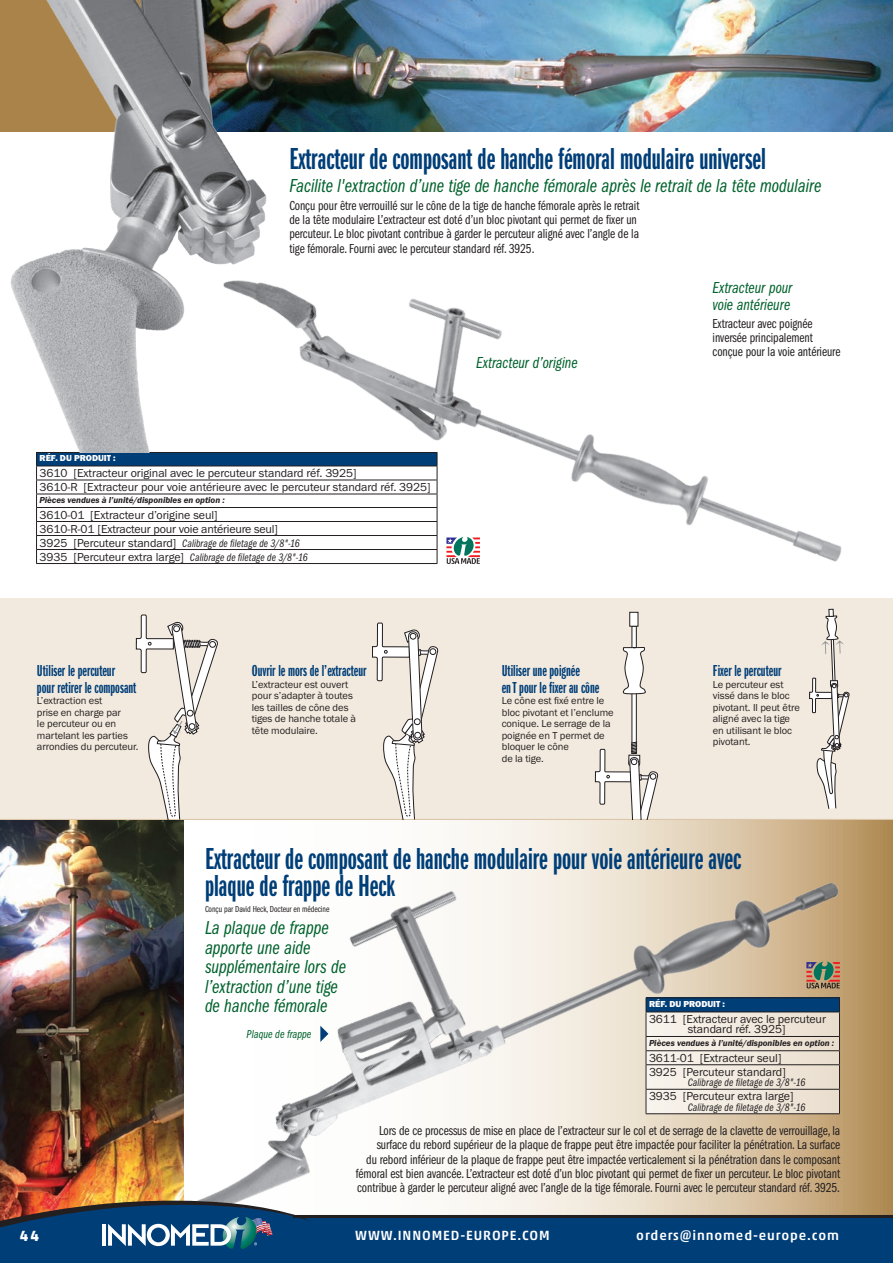
<style>
.page{position:relative;width:893px;height:1263px;background:#fff}
.page>*{position:absolute;margin:0;border:0;box-sizing:border-box;transform-origin:0 0}
.t1{font:31.5px/27px "ITC Franklin Gothic Std Dm X Cp";color:#003e78}
.t2{font:19.5px/19.5px "ITC Franklin Gothic Std Bk Cp It";color:#00622c}
.t3{font:16.5px/16.5px "ITC Franklin Gothic Std Dm X Cp";color:#003e78}
.t4{font:16.5px/16.5px "ITC Franklin Gothic Std Bk Cp It";color:#00622c}
.t5{font:700 15px "Akko Std";color:#fff}
.t6{font:13.5px/14.2px "ITC Franklin Gothic Std Bk Cp";letter-spacing:-.005em;color:#231f20}
.t7{font:500 13.5px "Akko Std";letter-spacing:.065em;color:#fff}
.t8{font:12px/14px "Franklin Gothic URW Boo";letter-spacing:-.005em;color:#231f20}
.t9{font:12px "ITC Franklin Gothic Std Bk Cp It";color:#00622c}
.t10{font:11.25px/14px "ITC Franklin Gothic Std Bk Cp It";letter-spacing:.01em;color:#231f20}
.t11{font:10.5px/11.6px "Franklin Gothic URW Boo";letter-spacing:-.005em;color:#231f20}
.t12{font:9px "Franklin Gothic URW Dem Ita";letter-spacing:-.005em;color:#231f20}
.t13{font:9px "ITC Franklin Gothic Std Bk Cp";letter-spacing:-.005em;color:#231f20}
.t14{font:9px "Franklin Gothic URW Hea";letter-spacing:-.005em;color:#fff}
.s1{font-family:"Franklin Gothic URW Boo";font-size:12px}
</style>
<div class="page">
<div style="left:0;top:598px;width:893px;height:221px;background:#f2eade"></div>
<div style="left:37px;top:452px;width:400px;height:14px;background:#003e78"></div>
<hr style="left:36px;top:480px;width:401px;height:1px;background:#231f20">
<hr style="left:36px;top:494px;width:401px;height:1px;background:#231f20">
<hr style="left:36px;top:507px;width:401px;height:1px;background:#231f20">
<hr style="left:36px;top:521px;width:401px;height:1px;background:#231f20">
<hr style="left:36px;top:535px;width:401px;height:1px;background:#231f20">
<hr style="left:36px;top:549px;width:401px;height:1px;background:#231f20">
<hr style="left:36px;top:563px;width:401px;height:1px;background:#231f20">
<hr style="left:36px;top:452px;width:401px;height:1px;background:#231f20">
<svg style="left:36px;top:453px;width:1px;height:110px"></svg>
<hr style="left:36px;top:466px;width:401px;height:1px;background:#231f20">
<svg style="left:136px;top:614px;width:74px;height:205px"></svg>
<img style="left:271px;top:0;width:622px;height:131px">
<hr style="left:0;top:819px;width:893px;height:3px;background:#dbc6a9">
<svg style="left:184px;top:821px;width:709px;height:379px"></svg>
<img style="left:6px;top:0;width:265px;height:452px">
<img style="left:210px;top:157px;width:634px;height:512px">
<img style="left:0;top:821px;width:184px;height:379px">
<img style="left:99px;top:1115px;width:115px;height:85px">
<img style="left:214px;top:661px;width:634px;height:539px">
<svg style="left:320px;top:1026px;width:8px;height:16px"></svg>
<svg style="left:647px;top:1012px;width:192px;height:101px;background:#eee7dc"></svg>
<div style="left:646px;top:998px;width:193px;height:14px;background:#003e78"></div>
<hr style="left:646px;top:1036px;width:194px;height:1px;background:#231f20">
<hr style="left:646px;top:1050px;width:194px;height:1px;background:#231f20">
<hr style="left:646px;top:1064px;width:194px;height:1px;background:#231f20">
<hr style="left:646px;top:1089px;width:194px;height:1px;background:#231f20">
<hr style="left:646px;top:1113px;width:194px;height:1px;background:#231f20">
<hr style="left:646px;top:997px;width:194px;height:1px;background:#231f20">
<svg style="left:646px;top:998px;width:1px;height:115px"></svg>
<svg style="left:839px;top:998px;width:1px;height:115px"></svg>
<hr style="left:646px;top:1011px;width:194px;height:1px;background:#231f20">
<svg style="left:806px;top:961px;width:34px;height:27px"></svg>
<svg style="left:0;top:1200px;width:893px;height:63px;background:#365e83"></svg>
<h1 class="t1" style="left:289px;top:146px;width:478px">Extracteur de composant de hanche fémoral modulaire universel</h1>
<h2 class="t2" style="left:289px;top:176px;width:533px">Facilite l'extraction d’une tige de hanche fémorale après le retrait de la tête modulaire</h2>
<p class="t6" style="left:289px;top:198px;width:352px">Conçu pour être verrouillé sur le cône de la tige de hanche fémorale après le retrait de la tête modulaire L’extracteur est doté d’un bloc pivotant qui permet de fixer un percuteur. Le bloc pivotant contribue à garder le percuteur aligné avec l’angle de la tige fémorale. Fourni avec le percuteur standard réf. 3925.</p>
<p class="t14" style="left:40px;top:453px;width:78px">RÉF. DU PRODUIT :</p>
<p class="t8" style="left:40px;top:466px;width:393px">3610 [Extracteur original avec le percuteur standard réf. 3925]<br>3610-R [Extracteur pour voie antérieure avec le percuteur standard réf. 3925]</p>
<p class="t12" style="left:40px;top:494px;width:187px">Pièces vendues à l’unité/disponibles en option :</p>
<p class="t8" style="left:40px;top:507px;width:240px">3610-01 [Extracteur d’origine seul]<br>3610-R-01 [Extracteur pour voie antérieure seul]</p>
<p class="t10" style="left:40px;top:536px;width:270px"><span class="s1">3925 [Percuteur standard]</span> Calibrage de filetage de 3/8"-16<br><span class="s1">3935 [Percuteur extra large]</span> Calibrage de filetage de 3/8"-16</p>
<p class="t3" style="left:37px;top:663px;width:101px">Utiliser le percuteur pour retirer le composant</p>
<p class="t11" style="left:37px;top:695px;width:103px">L’extraction est<br>prise en charge par<br>le percuteur ou en martelant les parties arrondies du percuteur.</p>
<p class="t3" style="left:252px;top:663px;width:116px">Ouvrir le mors de l’extracteur</p>
<p class="t11" style="left:252px;top:678px;width:106px">L’extracteur est ouvert pour s’adapter à toutes les tailles de cône des tiges de hanche totale à tête modulaire.</p>
<p class="t4" style="left:476px;top:355px;width:103px">Extracteur d’origine</p>
<p class="t3" style="left:502px;top:663px;width:99px">Utiliser une poignée<br>en T pour le fixer au cône</p>
<p class="t11" style="left:502px;top:695px;width:113px">Le cône est fixé entre le bloc pivotant et l’enclume conique. Le serrage de la poignée en T permet de bloquer le cône<br>de la tige.</p>
<p class="t4" style="left:712px;top:280px;width:81px">Extracteur pour voie antérieure</p>
<p class="t6" style="left:712px;top:316px;width:129px">Extracteur avec poignée inversée principalement conçue pour la voie antérieure</p>
<p class="t3" style="left:713px;top:663px;width:70px">Fixer le percuteur</p>
<p class="t11" style="left:713px;top:678px;width:89px">Le percuteur est vissé dans le bloc pivotant. Il peut être aligné avec la tige en utilisant le bloc pivotant.</p>
<h1 class="t1" style="left:205px;top:846px;width:538px">Extracteur de composant de hanche modulaire pour voie antérieure avec plaque de frappe de Heck</h1>
<p class="t13" style="left:205px;top:904px;width:126px">Conçu par David Heck, Docteur en médecine</p>
<h2 class="t2" style="left:205px;top:918px;width:142px">La plaque de frappe apporte une aide supplémentaire lors de l’extraction d’une tige de hanche fémorale</h2>
<p class="t9" style="left:247px;top:1027px;width:66px">Plaque de frappe</p>
<p class="t14" style="left:649px;top:998px;width:78px">RÉF. DU PRODUIT :</p>
<p class="t8" style="left:649px;top:1013px;width:178px;line-height:10.5px;text-align:center">3611 [Extracteur avec le percuteur standard réf. 3925]</p>
<p class="t12" style="left:649px;top:1037px;width:187px">Pièces vendues à l’unité/disponibles en option :</p>
<p class="t8" style="left:649px;top:1050px;width:138px">3611-01 [Extracteur seul]<br>3925 [Percuteur standard]</p>
<p class="t10" style="left:688px;top:1076px;width:119px">Calibrage de filetage de 3/8"-16</p>
<p class="t8" style="left:649px;top:1089px;width:146px">3935 [Percuteur extra large]</p>
<p class="t10" style="left:688px;top:1100px;width:119px">Calibrage de filetage de 3/8"-16</p>
<p class="t6" style="left:356px;top:1124px;width:486px;text-align:right">Lors de ce processus de mise en place de l’extracteur sur le col et de serrage de la clavette de verrouillage, la surface du rebord supérieur de la plaque de frappe peut être impactée pour faciliter la pénétration. La surface<br>du rebord inférieur de la plaque de frappe peut être impactée verticalement si la pénétration dans le composant fémoral est bien avancée. L’extracteur est doté d’un bloc pivotant qui permet de fixer un percuteur. Le bloc pivotant contribue à garder le percuteur aligné avec l’angle de la tige fémorale. Fourni avec le percuteur standard réf. 3925.</p>
<p class="t5" style="left:20px;top:1227px;width:21px">44</p>
<p class="t7" style="left:355px;top:1227px;width:196px">WWW.INNOMED-EUROPE.COM</p>
<p class="t7" style="left:636px;top:1227px;width:204px">orders@innomed-europe.com</p>
</div>
